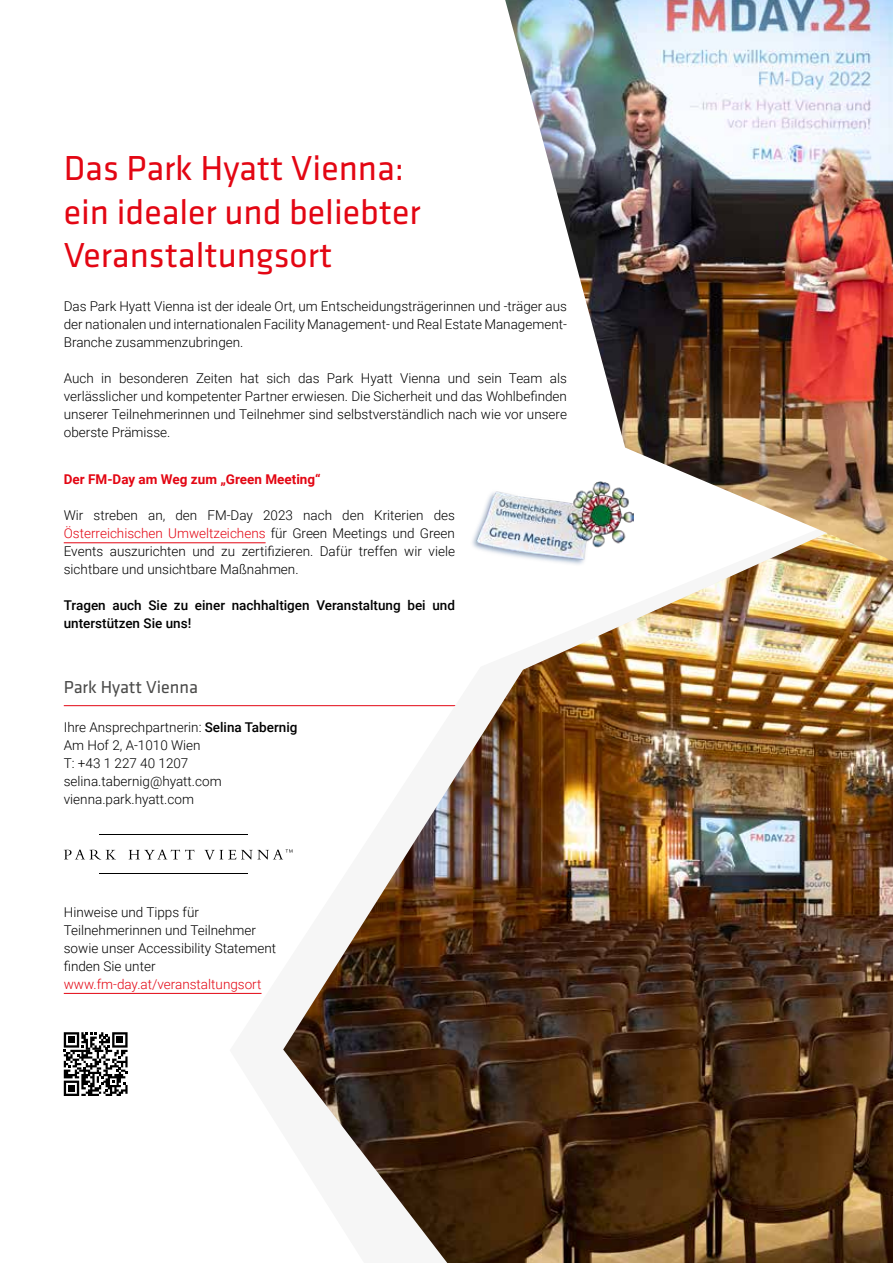
<style>
.page{position:relative;width:893px;height:1263px;background:#fff}
.page>*{position:absolute;margin:0;border:0;box-sizing:border-box;transform-origin:0 0}
.t1{font:36px/43.2px "Klavika";color:#e30613}
.t2{font:18px "Klavika";color:#4a4a49}
.t3{font:300 13.5px/18px "Roboto";color:#000;text-align:justify}
.t4{font:500 13.5px/18px "Roboto";color:#000}
.t5{font:700 13.5px "Roboto";color:#e30613}
.t6{font:300 13.5px "Roboto";color:#e30613}
.s1{color:#e30613}
.s2{font-weight:500}
</style>
<div class="page">
<hr style="left:64px;top:705px;width:503px;height:1px;background:#e30613">
<hr style="left:64px;top:542px;width:202px;height:1px;background:#e30613">
<img style="left:283px;top:561px;width:610px;height:702px">
<img style="left:505px;top:0;width:388px;height:561px">
<hr style="left:99px;top:835px;width:149px;height:1px;background:#000">
<hr style="left:99px;top:874px;width:149px;height:1px;background:#000">
<svg style="left:64px;top:850px;width:52px;height:10px"></svg>
<svg style="left:129px;top:850px;width:65px;height:9px"></svg>
<svg style="left:204px;top:849px;width:88px;height:11px"></svg>
<hr style="left:64px;top:993px;width:198px;height:1px;background:#e30613">
<img style="left:468px;top:481px;width:166px;height:85px">
<svg style="left:64px;top:1032px;width:64px;height:64px"></svg>
<div style="left:68px;top:1036px;width:7px;height:7px;background:#000"></div>
<div style="left:117px;top:1036px;width:6px;height:7px;background:#000"></div>
<div style="left:68px;top:1085px;width:7px;height:6px;background:#000"></div>
<h1 class="t1" style="left:64px;top:146px;width:358px">Das Park Hyatt Vienna: ein idealer und beliebter<br>Veranstaltungsort</h1>
<p class="t3" style="left:64px;top:297px;width:505px">Das Park Hyatt Vienna ist der ideale Ort, um Entscheidungsträgerinnen und -träger aus der nationalen und internationalen Facility Management- und Real Estate Management-Branche zusammenzubringen.</p>
<p class="t3" style="left:64px;top:369px;width:505px">Auch in besonderen Zeiten hat sich das Park Hyatt Vienna und sein Team als verlässlicher und kompetenter Partner erwiesen. Die Sicherheit und das Wohlbefinden unserer Teilnehmerinnen und Teilnehmer sind selbstverständlich nach wie vor unsere oberste Prämisse.</p>
<p class="t5" style="left:64px;top:470px;width:258px">Der FM-Day am Weg zum „Green Meeting“</p>
<p class="t3" style="left:64px;top:506px;width:393px">Wir streben an, den FM-Day 2023 nach den Kriterien des <span class="s1">Österreichischen Umweltzeichens</span> für Green Meetings und Green Events auszurichten und zu zertifizieren. Dafür treffen wir viele sichtbare und unsichtbare Maßnahmen.</p>
<p class="t4" style="left:64px;top:596px;width:393px">Tragen auch Sie zu einer nachhaltigen Veranstaltung bei und unterstützen Sie uns!</p>
<h2 class="t2" style="left:64px;top:675px;width:136px">Park Hyatt Vienna</h2>
<p class="t3" style="left:64px;top:717px;width:235px;text-align:left">Ihre Ansprechpartnerin: <span class="s2">Selina Tabernig<br></span>Am Hof 2, A-1010 Wien<br>T: +43 1 227 40 1207 selina.tabernig@hyatt.com vienna.park.hyatt.com</p>
<p class="t3" style="left:64px;top:902px;width:214px;text-align:left">Hinweise und Tipps für<br>Teilnehmerinnen und Teilnehmer sowie unser Accessibility Statement finden Sie unter</p>
<p class="t6" style="left:64px;top:975px;width:199px">www.fm-day.at/veranstaltungsort</p>
</div>
